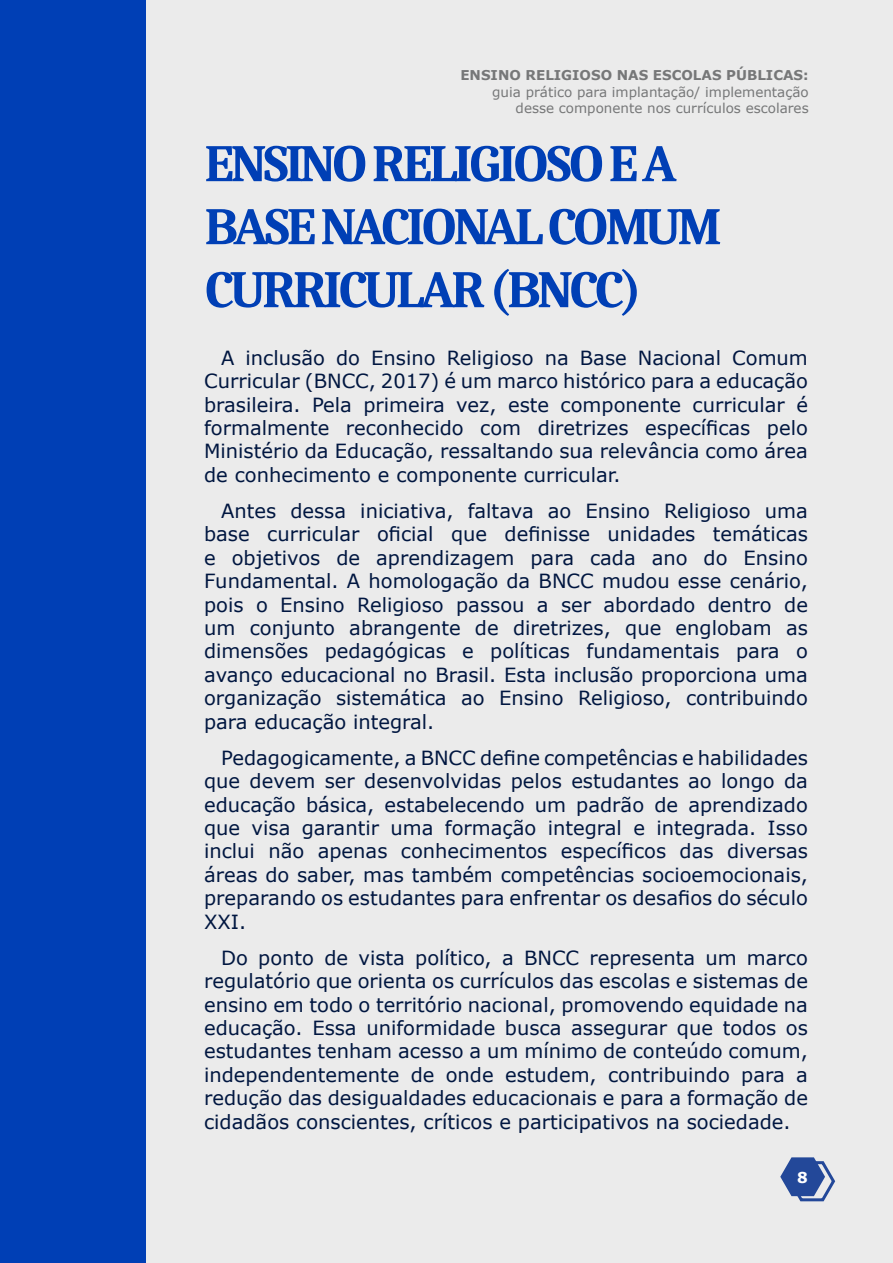
<style>
.page{position:relative;width:893px;height:1263px;background:#ebebeb}
.page>*{position:absolute;margin:0;border:0;box-sizing:border-box;transform-origin:0 0}
.Estilo_de_parágrafo_1{font:700 52.5px/63px "Caladea";letter-spacing:-.075em;color:#003fb5}
.TEXTO{font:19.5px/23.4px "Verdana";color:#001640;text-align:justify}
.t1{font:700 15px "Verdana";color:#fff}
.t2{font:13.5px/16.2px "Verdana";color:#767778;text-align:right}
.t3{font:700 13.5px "Verdana";color:#767778}
</style>
<div class="page">
<svg style="left:780px;top:1157px;width:56px;height:45px"></svg>
<div style="left:0;top:0;width:146px;height:1263px;background:#003fb5"></div>
<p class="t3" style="left:460px;top:66px;width:350px">ENSINO RELIGIOSO NAS ESCOLAS PÚBLICAS:</p>
<p class="t2" style="left:492px;top:84px;width:318px">guia prático para implantação/ implementação desse componente nos currículos escolares</p>
<p class="Estilo_de_parágrafo_1" style="left:204px;top:131px;width:519px">ENSINO RELIGIOSO E A<br>BASE NACIONAL COMUM<br>CURRICULAR (BNCC)</p>
<p class="TEXTO" style="left:204px;top:346px;width:605px;text-indent:17px">A inclusão do Ensino Religioso na Base Nacional Comum Curricular (BNCC, 2017) é um marco histórico para a educação brasileira. Pela primeira vez, este componente curricular é formalmente reconhecido com diretrizes específicas pelo Ministério da Educação, ressaltando sua relevância como área de conhecimento e componente curricular.</p>
<p class="TEXTO" style="left:204px;top:499px;width:605px;text-indent:17px">Antes dessa iniciativa, faltava ao Ensino Religioso uma base curricular oficial que definisse unidades temáticas e objetivos de aprendizagem para cada ano do Ensino Fundamental. A homologação da BNCC mudou esse cenário, pois o Ensino Religioso passou a ser abordado dentro de um conjunto abrangente de diretrizes, que englobam as dimensões pedagógicas e políticas fundamentais para o avanço educacional no Brasil. Esta inclusão proporciona uma organização sistemática ao Ensino Religioso, contribuindo para educação integral.</p>
<p class="TEXTO" style="left:204px;top:746px;width:605px;text-indent:17px">Pedagogicamente, a BNCC define competências e habilidades que devem ser desenvolvidas pelos estudantes ao longo da educação básica, estabelecendo um padrão de aprendizado que visa garantir uma formação integral e integrada. Isso inclui não apenas conhecimentos específicos das diversas áreas do saber, mas também competências socioemocionais, preparando os estudantes para enfrentar os desafios do século XXI.</p>
<p class="TEXTO" style="left:204px;top:946px;width:605px;text-indent:17px">Do ponto de vista político, a BNCC representa um marco regulatório que orienta os currículos das escolas e sistemas de ensino em todo o território nacional, promovendo equidade na educação. Essa uniformidade busca assegurar que todos os estudantes tenham acesso a um mínimo de conteúdo comum, independentemente de onde estudem, contribuindo para a redução das desigualdades educacionais e para a formação de cidadãos conscientes, críticos e participativos na sociedade.</p>
<p class="t1" style="left:797px;top:1166px;width:12px">8</p>
</div>
